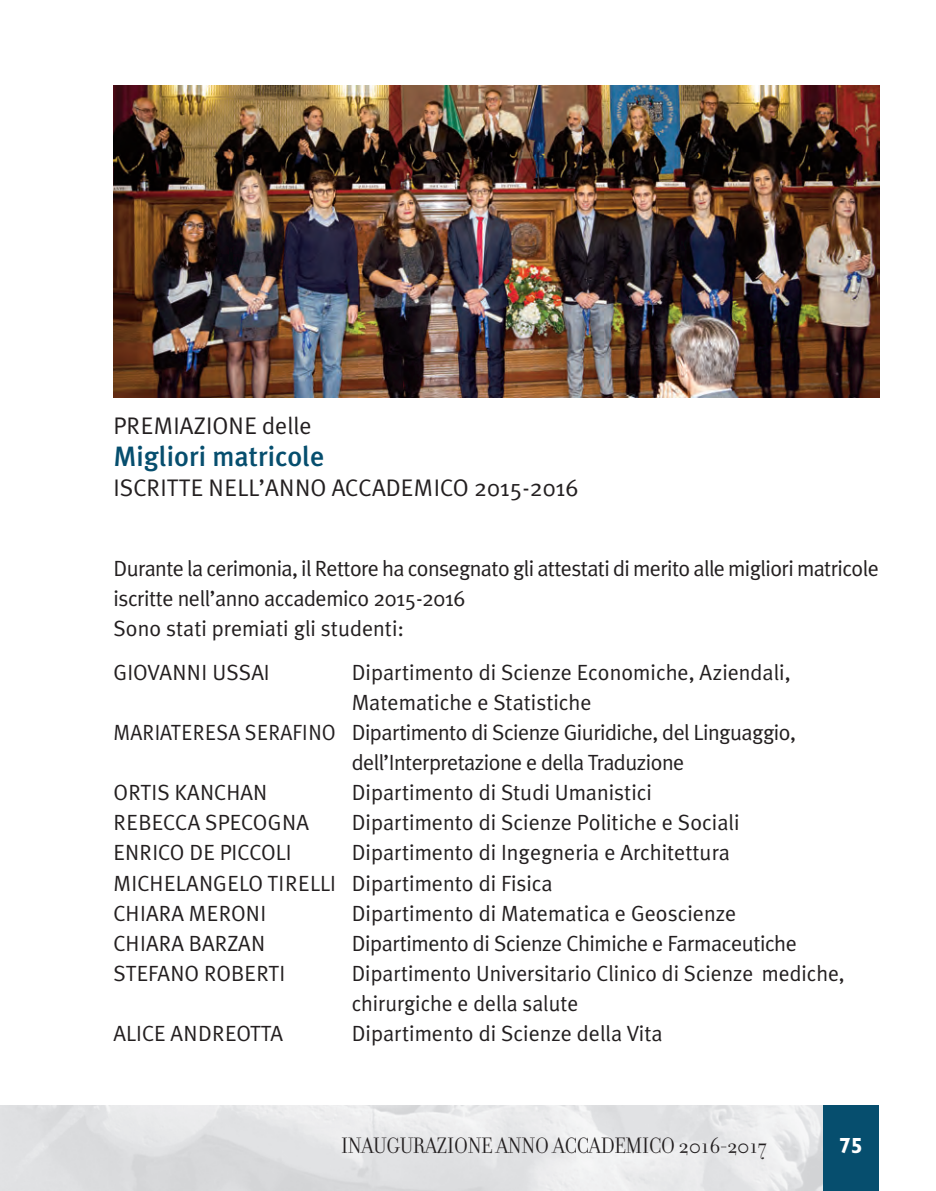
<style>
.page{position:relative;width:936px;height:1191px;background:#fff}
.page>*{position:absolute;margin:0;border:0;box-sizing:border-box;transform-origin:0 0}
.t1{font:500 28px "Meta Plus";color:#064e6e}
.t2{font:24px "Meta Plus Normal";color:#231f20}
.t3{font:24px "Filosofia Grand";color:#231f20}
.t4{font:22px/30px "Meta Plus Normal";color:#231f20}
.t5{font:22px/30px "Meta Plus Normal";letter-spacing:-.025em;color:#231f20}
.t6{font:22px "Meta Plus Normal";letter-spacing:-.025em;color:#231f20;scale:.95 1}
.t7{font:22px "Meta Plus Normal";letter-spacing:-.02em;color:#231f20}
.t8{font:700 22px "Gill Sans";color:#fff}
</style>
<div class="page">
<div style="left:822px;top:1105px;width:57px;height:86px;background:#064e6e"></div>
<img style="left:113px;top:85px;width:766px;height:312px">
<p class="t2" style="left:113px;top:412px;width:200px">PREMIAZIONE delle</p>
<p class="t1" style="left:113px;top:440px;width:212px">Migliori matricole</p>
<p class="t2" style="left:113px;top:474px;width:466px">ISCRITTE NELL’ANNO ACCADEMICO 2015-2016</p>
<p class="t5" style="left:113px;top:554px;width:766px">Durante la cerimonia, il Rettore ha consegnato gli attestati di merito alle migliori matricole iscritte nell’anno accademico 2015-2016<br>Sono stati premiati gli studenti:</p>
<p class="t4" style="left:113px;top:658px;width:158px">GIOVANNI USSAI</p>
<p class="t4" style="left:351px;top:658px;width:440px">Dipartimento di Scienze Economiche, Aziendali,</p>
<p class="t4" style="left:351px;top:688px;width:241px">Matematiche e Statistiche</p>
<p class="t6" style="left:113px;top:720px;width:720px">MARIATERESA SERAFINO Dipartimento di Scienze Giuridiche, del Linguaggio,</p>
<p class="t5" style="left:351px;top:748px;width:334px">dell’Interpretazione e della Traduzione</p>
<p class="t4" style="left:113px;top:778px;width:155px">ORTIS KANCHAN</p>
<p class="t4" style="left:352px;top:778px;width:302px">Dipartimento di Studi Umanistici</p>
<p class="t4" style="left:113px;top:808px;width:197px">REBECCA SPECOGNA</p>
<p class="t4" style="left:352px;top:808px;width:389px">Dipartimento di Scienze Politiche e Sociali</p>
<p class="t4" style="left:113px;top:838px;width:180px">ENRICO DE PICCOLI</p>
<p class="t4" style="left:113px;top:838px;width:618px;text-indent:238px">Dipartimento di Ingegneria e Architettura<br>MICHELANGELO TIRELLI Dipartimento di Fisica<br>CHIARA MERONI</p>
<p class="t4" style="left:352px;top:898px;width:386px">Dipartimento di Matematica e Geoscienze</p>
<p class="t4" style="left:113px;top:928px;width:153px">CHIARA BARZAN</p>
<p class="t7" style="left:352px;top:930px;width:446px">Dipartimento di Scienze Chimiche e Farmaceutiche</p>
<p class="t4" style="left:113px;top:958px;width:173px">STEFANO ROBERTI</p>
<p class="t4" style="left:352px;top:958px;width:494px">Dipartimento Universitario Clinico di Scienze mediche, chirurgiche e della salute</p>
<p class="t4" style="left:113px;top:1018px;width:171px">ALICE ANDREOTTA</p>
<p class="t4" style="left:351px;top:1018px;width:312px">Dipartimento di Scienze della Vita</p>
<p class="t3" style="left:341px;top:1131px;width:427px">INAUGURAZIONE ANNO ACCADEMICO 2016-2017</p>
<p class="t3" style="left:709px;top:1131px;width:11px">5</p>
<p class="t3" style="left:756px;top:1131px;width:13px">6</p>
<p class="t8" style="left:838px;top:1132px;width:26px">75</p>
</div>
